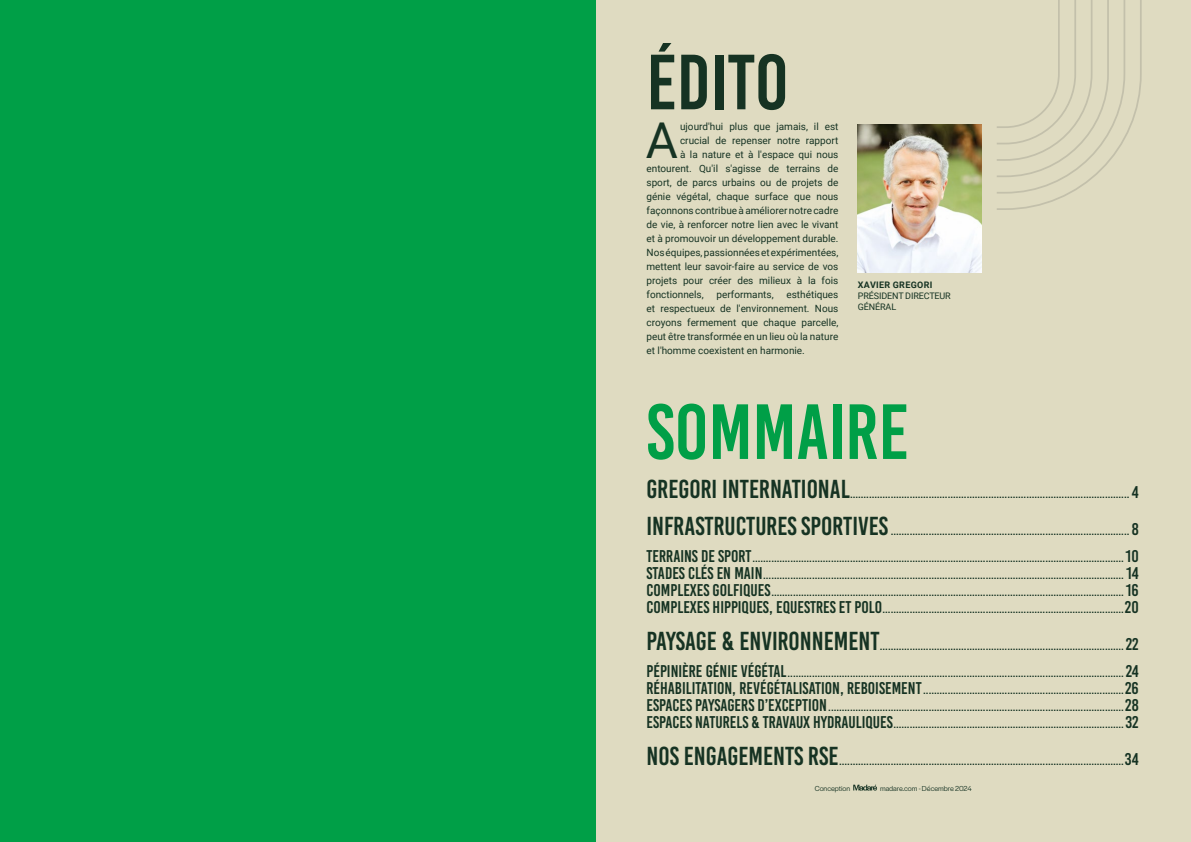
<style>
.page{position:relative;width:1191px;height:842px;background:#fff}
.page>*{position:absolute;margin:0;border:0;box-sizing:border-box;transform-origin:0 0}
.t1{font:78px "Bebas Kai";color:#009f47}
.t2{font:78px "Bebas Kai";color:#163323}
.t3{font:49.4px "Roboto";color:#163323}
.t4{font:12px/17px "Bebas Kai";color:#163323;text-align:justify}
.t5{font:10px/14px "Roboto";color:#163323;text-align:justify}
.t6{font:9px/10.8px "Roboto";letter-spacing:-.015em;color:#163323}
.t7{font:700 9px "Roboto";letter-spacing:.035em;color:#163323}
.t8{font:7.6px "Halyard Display";color:#163323}
.s1{font-size:26px}
.s2{font-size:17px}
</style>
<div class="page">
<div style="left:595px;top:0;width:596px;height:842px;background:#dfdbc1"></div>
<div style="left:0;top:0;width:595px;height:842px;background:#009f47"></div>
<svg style="left:997px;top:0;width:145px;height:210px"></svg>
<svg style="left:853px;top:785px;width:24px;height:6px"></svg>
<img style="left:857px;top:125px;width:124px;height:147px">
<h1 class="t2" style="left:646px;top:40px;width:144px">ÉDITO</h1>
<h2 class="t3" style="left:646px;top:106px;width:34px">A</h2>
<p class="t5" style="left:680px;top:119px;width:160px">ujourd'hui plus que jamais, il est</p>
<p class="t5" style="left:680px;top:133px;width:160px">crucial de repenser notre rapport</p>
<p class="t5" style="left:680px;top:147px;width:160px">à la nature et à l'espace qui nous</p>
<p class="t5" style="left:646px;top:161px;width:193px">entourent. Qu'il s'agisse de terrains de</p>
<p class="t5" style="left:646px;top:175px;width:193px">sport, de parcs urbains ou de projets de</p>
<p class="t5" style="left:646px;top:189px;width:193px">génie végétal, chaque surface que nous</p>
<p class="t5" style="left:646px;top:203px;width:193px">façonnons contribue à améliorer notre cadre</p>
<p class="t5" style="left:646px;top:217px;width:193px">de vie, à renforcer notre lien avec le vivant</p>
<p class="t5" style="left:646px;top:231px;width:193px">et à promouvoir un développement durable.</p>
<p class="t5" style="left:646px;top:245px;width:193px">Nos équipes, passionnées et expérimentées,</p>
<p class="t5" style="left:646px;top:259px;width:193px">mettent leur savoir-faire au service de vos</p>
<p class="t5" style="left:646px;top:273px;width:193px">projets pour créer des milieux à la fois</p>
<p class="t5" style="left:646px;top:287px;width:59px">fonctionnels,</p>
<p class="t5" style="left:716px;top:287px;width:59px">performants,</p>
<p class="t5" style="left:646px;top:287px;width:193px;text-indent:140px">esthétiques et respectueux de l'environnement. Nous croyons fermement que chaque parcelle, peut être transformée en un lieu où la nature et l'homme coexistent en harmonie.</p>
<p class="t7" style="left:858px;top:279px;width:76px">XAVIER GREGORI</p>
<p class="t6" style="left:858px;top:290px;width:94px">PRÉSIDENT DIRECTEUR<br>GÉNÉRAL</p>
<h1 class="t1" style="left:646px;top:390px;width:264px">SOMMAIRE</h1>
<p class="t4" style="left:646px;top:485px;width:494px"><span class="s1">GREGORI INTERNATIONAL</span>....................................................................................................... <span class="s2">4</span></p>
<p class="t4" style="left:646px;top:522px;width:494px"><span class="s1">INFRASTRUCTURES SPORTIVES</span> ........................................................................................ <span class="s2">8</span></p>
<p class="t4" style="left:646px;top:549px;width:493px"><span class="s2">TERRAINS DE SPORT</span>.........................................................................................................................................<span class="s2">10<br>STADES CLÉS EN MAIN</span>..................................................................................................................................... <span class="s2">14<br>COMPLEXES GOLFIQUES</span>..................................................................................................................................<span class="s2">16<br>COMPLEXES HIPPIQUES, EQUESTRES ET POLO</span>.........................................................................................<span class="s2">20</span></p>
<p class="t4" style="left:646px;top:637px;width:494px"><span class="s1">PAYSAGE &amp; ENVIRONNEMENT</span>..........................................................................................<span class="s2">22</span></p>
<p class="t4" style="left:646px;top:664px;width:493px"><span class="s2">PÉPINIÈRE GÉNIE VÉGÉTAL</span>............................................................................................................................<span class="s2">24<br>RÉHABILITATION, REVÉGÉTALISATION, REBOISEMENT</span>..........................................................................<span class="s2">26<br>ESPACES PAYSAGERS D’EXCEPTION</span>.............................................................................................................<span class="s2">28<br>ESPACES NATURELS &amp; TRAVAUX HYDRAULIQUES</span>.....................................................................................<span class="s2">32</span></p>
<p class="t4" style="left:646px;top:752px;width:494px"><span class="s1">NOS ENGAGEMENTS RSE</span>.........................................................................................................<span class="s2">34</span></p>
<p class="t8" style="left:814px;top:783px;width:37px">Conception</p>
<p class="t8" style="left:880px;top:783px;width:93px">madare.com - Décembre 2024</p>
</div>
